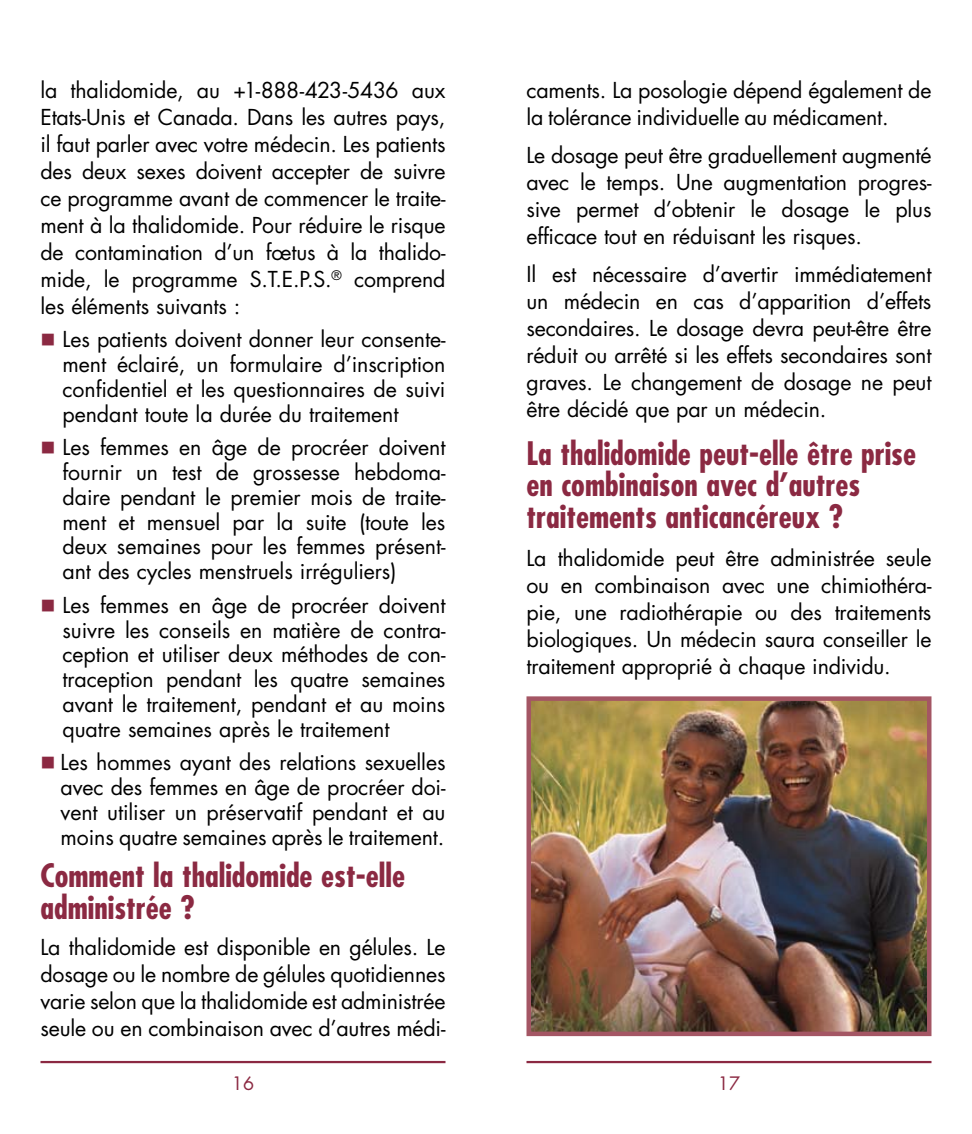
<style>
.page{position:relative;width:972px;height:1134px;background:#fff}
.page>*{position:absolute;margin:0;border:0;box-sizing:border-box;transform-origin:0 0}
.t1{font:700 condensed 31.5px/31.5px "Futura";color:#8b2942}
.t2{font:21.38px/27px "Futura";letter-spacing:-.01em;color:#000;text-align:justify}
.t3{font:18px "Futura";color:#8b2942}
.s1{color:#8b2942}
</style>
<div class="page">
<hr style="left:526px;top:1061px;width:406px;height:2px;background:#8b2942">
<hr style="left:40px;top:1061px;width:406px;height:2px;background:#8b2942">
<img style="left:531px;top:701px;width:396px;height:330px">
<div style="left:526px;top:696px;width:406px;height:340px;border:4px solid #a45664"></div>
<p class="t2" style="left:40px;top:76px;width:407px">la thalidomide, au +1-888-423-5436 aux Etats-Unis et Canada. Dans les autres pays, il faut parler avec votre médecin. Les patients des deux sexes doivent accepter de suivre ce programme avant de commencer le traite&shy;ment à la thalidomide. Pour réduire le risque de contamination d’un fœtus à la thalido&shy;mide, le programme S.T.E.P.S.<sup>®</sup> comprend les éléments suivants :</p>
<p class="t2" style="left:63px;top:327px;width:384px;line-height:24.8px;text-indent:-22px"><span class="s1">■</span> Les patients doivent donner leur consente&shy;ment éclairé, un formulaire d’inscription confidentiel et les questionnaires de suivi pendant toute la durée du traitement</p>
<p class="t2" style="left:63px;top:435px;width:384px;line-height:24.8px;text-indent:-22px"><span class="s1">■</span> Les femmes en âge de procréer doivent fournir un test de grossesse hebdoma&shy;daire pendant le premier mois de traite&shy;ment et mensuel par la suite (toute les deux semaines pour les femmes présent&shy;ant des cycles menstruels irréguliers)</p>
<p class="t2" style="left:63px;top:592px;width:384px;line-height:24.8px;text-indent:-22px"><span class="s1">■</span> Les femmes en âge de procréer doivent suivre les conseils en matière de contra&shy;ception et utiliser deux méthodes de con&shy;traception pendant les quatre semaines avant le traitement, pendant et au moins quatre semaines après le traitement</p>
<p class="t2" style="left:61px;top:750px;width:386px;line-height:24.8px;text-indent:-20px"><span class="s1">■</span> Les hommes ayant des relations sexuelles avec des femmes en âge de procréer doi&shy;vent utiliser un préservatif pendant et au moins quatre semaines après le traitement.</p>
<h1 class="t1" style="left:40px;top:860px;width:366px">Comment la thalidomide est-elle administrée ?</h1>
<p class="t2" style="left:40px;top:933px;width:407px">La thalidomide est disponible en gélules. Le dosage ou le nombre de gélules quotidiennes varie selon que la thalidomide est administrée seule ou en combinaison avec d’autres médi-</p>
<p class="t3" style="left:232px;top:1071px;width:24px">16</p>
<p class="t2" style="left:526px;top:76px;width:406px">caments. La posologie dépend également de la tolérance individuelle au médicament.</p>
<p class="t2" style="left:526px;top:141px;width:407px">Le dosage peut être graduellement augmenté avec le temps. Une augmentation progres&shy;sive permet d’obtenir le dosage le plus efficace tout en réduisant les risques.</p>
<p class="t2" style="left:526px;top:261px;width:407px">Il est nécessaire d’avertir immédiatement un médecin en cas d’apparition d’effets secondaires. Le dosage devra peut-être être réduit ou arrêté si les effets secondaires sont graves. Le changement de dosage ne peut être décidé que par un médecin.</p>
<h1 class="t1" style="left:526px;top:437px;width:391px">La thalidomide peut-elle être prise en combinaison avec d’autres traitements anticancéreux ?</h1>
<p class="t2" style="left:526px;top:544px;width:407px">La thalidomide peut être administrée seule ou en combinaison avec une chimiothéra&shy;pie, une radiothérapie ou des traitements biologiques. Un médecin saura conseiller le traitement approprié à chaque individu.</p>
<p class="t3" style="left:718px;top:1071px;width:24px">17</p>
</div>
